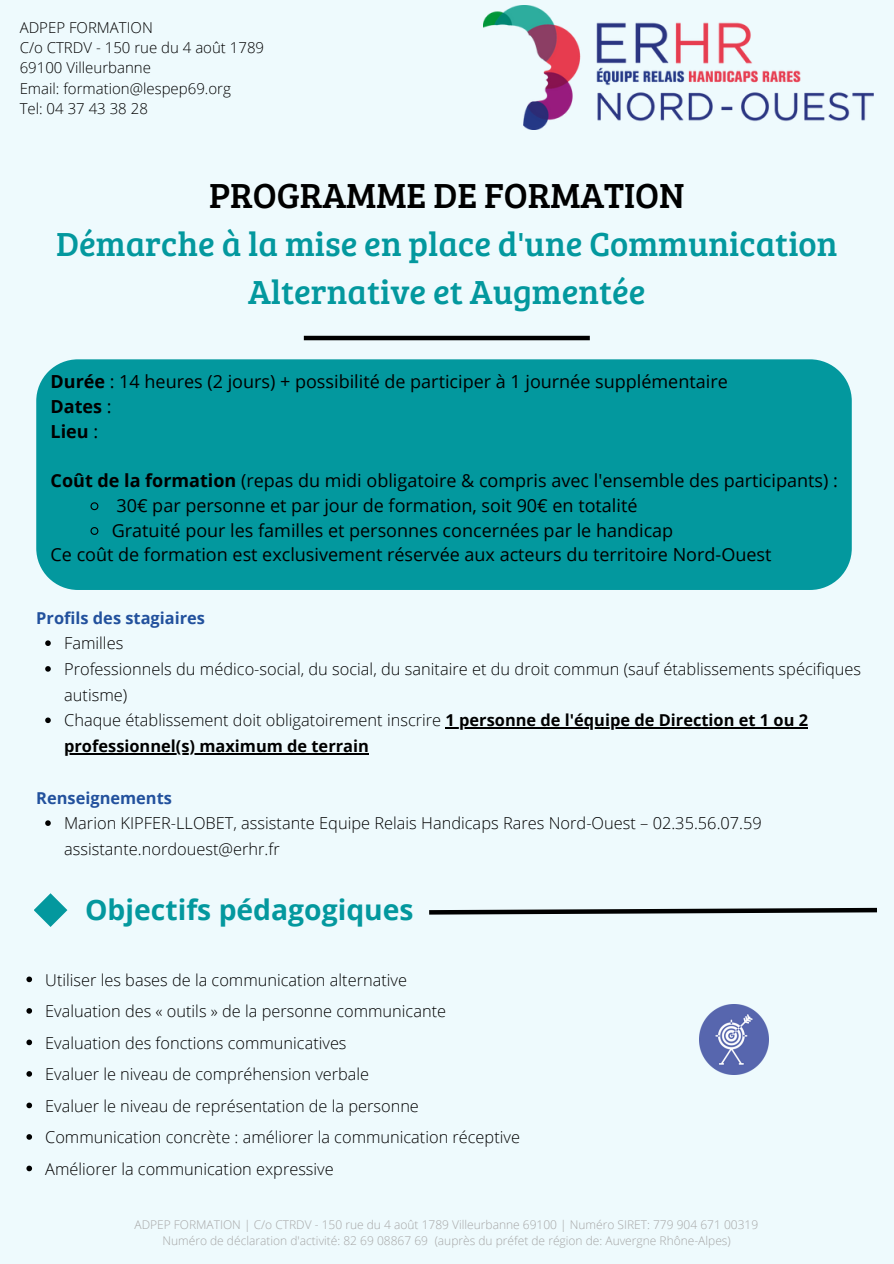
<style>
.page{position:relative;width:894px;height:1264px;background:#fff}
.page>*{position:absolute;margin:0;border:0;box-sizing:border-box;transform-origin:0 0}
.t1{font:36px "Bree Serif";color:#000}
.t2{font:34.5px/47.2px "Bree Serif";color:#03989e;text-align:center}
.t3{font:700 28.2px "Open Sans";color:#03989e}
.t4{font:18px/24.8px "Open Sans";color:#000}
.t5{font:300 16.35px/25.7px "Open Sans";color:#000}
.t6{font:700 16.35px "Open Sans";color:#22519d}
.t7{font:700 16.35px "Open Sans";color:#000}
.t8{font:300 15px/20.2px "Open Sans";color:#000}
.t9{font:300 12px "Open Sans";color:#a6a6a6}
.s1{font-weight:700}
</style>
<div class="page">
<div style="left:0;top:0;width:893px;height:1263px;background:#eefafd"></div>
<svg style="left:34px;top:893px;width:33px;height:34px"></svg>
<img style="left:483px;top:6px;width:389px;height:123px">
<hr style="left:304px;top:336px;width:285px;height:4px;background:#000">
<div style="left:36px;top:359px;width:815px;height:231px;background:#03989e"></div>
<svg style="left:429px;top:907px;width:448px;height:8px"></svg>
<img style="left:699px;top:1004px;width:69px;height:70px">
<svg style="left:45px;top:640px;width:6px;height:6px"></svg>
<svg style="left:45px;top:666px;width:6px;height:5px"></svg>
<svg style="left:45px;top:717px;width:6px;height:6px"></svg>
<hr style="left:445px;top:727px;width:362px;height:1px;background:#000">
<hr style="left:64px;top:753px;width:305px;height:1px;background:#000">
<svg style="left:45px;top:820px;width:6px;height:6px"></svg>
<svg style="left:26px;top:976px;width:6px;height:6px"></svg>
<svg style="left:26px;top:1008px;width:6px;height:5px"></svg>
<svg style="left:26px;top:1039px;width:6px;height:6px"></svg>
<svg style="left:26px;top:1071px;width:6px;height:5px"></svg>
<svg style="left:26px;top:1102px;width:6px;height:6px"></svg>
<svg style="left:26px;top:1134px;width:6px;height:5px"></svg>
<svg style="left:26px;top:1165px;width:6px;height:6px"></svg>
<svg style="left:90px;top:501px;width:9px;height:10px"></svg>
<svg style="left:90px;top:526px;width:9px;height:9px"></svg>
<h4 class="t8" style="left:20px;top:17px;width:246px">ADPEP FORMATION<br>C/o CTRDV - 150 rue du 4 août 1789<br>69100 Villeurbanne<br>Email: formation@lespep69.org<br>Tel: 04 37 43 38 28</h4>
<p class="t1" style="left:209px;top:169px;width:477px">PROGRAMME DE FORMATION</p>
<p class="t2" style="left:56px;top:219px;width:782px">Démarche à la mise en place d'une Communication<br>Alternative et Augmentée</p>
<p class="t4" style="left:51px;top:369px;width:678px"><span class="s1">Durée</span> : 14 heures (2 jours) + possibilité de participer à 1 journée supplémentaire<br><span class="s1">Dates</span> :<br><span class="s1">Lieu</span> :</p>
<p class="t4" style="left:51px;top:468px;width:788px"><span class="s1">Coût de la formation</span> (repas du midi obligatoire &amp; compris avec l'ensemble des participants) :</p>
<p class="t4" style="left:116px;top:492px;width:522px">30€ par personne et par jour de formation, soit 90€ en totalité</p>
<p class="t4" style="left:51px;top:517px;width:722px;text-indent:61px">Gratuité pour les familles et personnes concernées par le handicap<br>Ce coût de formation est exclusivement réservée aux acteurs du territoire Nord-Ouest</p>
<h4 class="t6" style="left:36px;top:606px;width:170px">Profils des stagiaires</h4>
<h4 class="t5" style="left:64px;top:630px;width:61px">Familles</h4>
<p class="t5" style="left:64px;top:656px;width:798px">Professionnels du médico-social, du social, du sanitaire et du droit commun (sauf établissements spécifiques autisme)</p>
<p class="t5" style="left:64px;top:707px;width:745px">Chaque établissement doit obligatoirement inscrire <span class="s1">1 personne de l'équipe de Direction et 1 ou 2</span></p>
<h3 class="t7" style="left:64px;top:734px;width:306px">professionnel(s) maximum de terrain</h3>
<h3 class="t6" style="left:36px;top:786px;width:137px">Renseignements</h3>
<p class="t5" style="left:64px;top:810px;width:699px">Marion KIPFER-LLOBET, assistante Equipe Relais Handicaps Rares Nord-Ouest – 02.35.56.07.59</p>
<p class="t5" style="left:64px;top:835px;width:217px">assistante.nordouest@erhr.fr</p>
<p class="t3" style="left:85px;top:889px;width:330px">Objectifs pédagogiques</p>
<h3 class="t5" style="left:45px;top:966px;width:363px">Utiliser les bases de la communication alternative</h3>
<p class="t5" style="left:45px;top:997px;width:402px">Evaluation des « outils » de la personne communicante</p>
<h2 class="t5" style="left:45px;top:1029px;width:303px">Evaluation des fonctions communicatives</h2>
<p class="t5" style="left:45px;top:1060px;width:325px">Evaluer le niveau de compréhension verbale</p>
<p class="t5" style="left:45px;top:1092px;width:375px">Evaluer le niveau de représentation de la personne</p>
<p class="t5" style="left:45px;top:1123px;width:476px">Communication concrète : améliorer la communication réceptive</p>
<p class="t5" style="left:45px;top:1155px;width:290px">Améliorer la communication expressive</p>
<p class="t9" style="left:134px;top:1215px;width:625px">ADPEP FORMATION | C/o CTRDV - 150 rue du 4 août 1789 Villeurbanne 69100 | Numéro SIRET: 779 904 671 00319</p>
<p class="t9" style="left:162px;top:1231px;width:569px">Numéro de déclaration d'activité: 82 69 08867 69 (auprès du préfet de région de: Auvergne Rhône-Alpes)</p>
</div>
